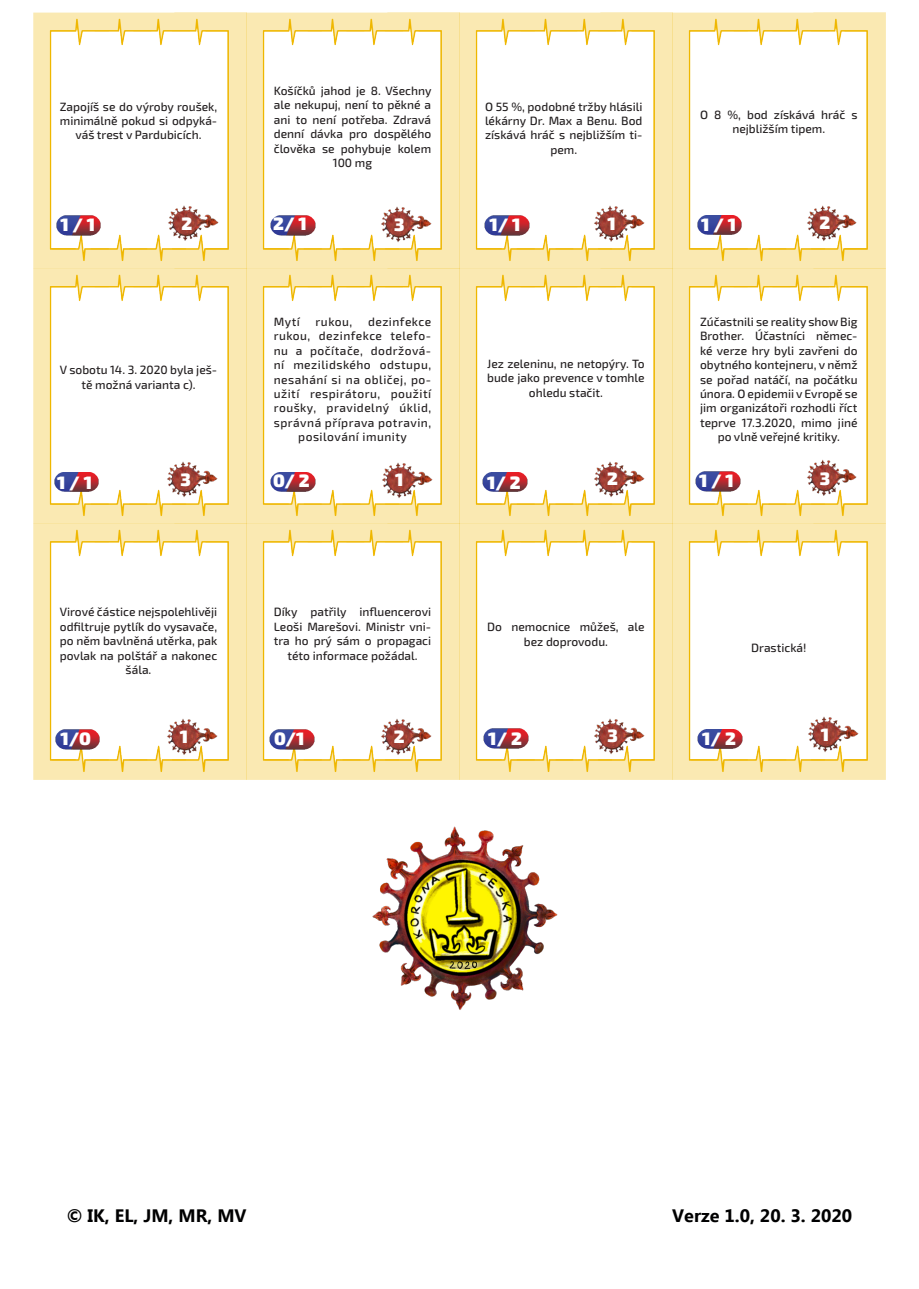
<style>
.page{position:relative;width:919px;height:1289px;background:#fff}
.page>*{position:absolute;margin:0;border:0;box-sizing:border-box;transform-origin:0 0}
.t1{font:900 18px "Exo 2.0";color:#fff}
.t2{font:700 18px "Ebrima";color:#000001}
.t3{font:500 12px/14.4px "Exo 2.0";color:#231f20;text-align:center}
.t4{font:500 12px "Exo 2.0";letter-spacing:.04em;color:#231f20}
</style>
<div class="page">
<img style="left:34px;top:13px;width:851px;height:766px">
<img style="left:50px;top:202px;width:58px;height:44px">
<img style="left:48px;top:459px;width:58px;height:44px">
<img style="left:50px;top:716px;width:57px;height:44px">
<img style="left:264px;top:202px;width:58px;height:44px">
<img style="left:265px;top:459px;width:57px;height:44px">
<img style="left:264px;top:716px;width:57px;height:44px">
<img style="left:478px;top:203px;width:58px;height:43px">
<img style="left:476px;top:459px;width:58px;height:44px">
<img style="left:477px;top:716px;width:58px;height:43px">
<img style="left:691px;top:202px;width:57px;height:44px">
<img style="left:689px;top:459px;width:58px;height:43px">
<img style="left:691px;top:716px;width:58px;height:44px">
<img style="left:806px;top:712px;width:55px;height:45px">
<img style="left:805px;top:456px;width:54px;height:45px">
<img style="left:805px;top:201px;width:54px;height:45px">
<img style="left:592px;top:714px;width:55px;height:45px">
<img style="left:593px;top:457px;width:54px;height:46px">
<img style="left:593px;top:201px;width:54px;height:44px">
<img style="left:380px;top:716px;width:54px;height:44px">
<img style="left:380px;top:458px;width:55px;height:45px">
<img style="left:379px;top:202px;width:55px;height:45px">
<img style="left:166px;top:715px;width:54px;height:45px">
<img style="left:166px;top:457px;width:54px;height:45px">
<img style="left:167px;top:201px;width:53px;height:43px">
<img style="left:372px;top:826px;width:186px;height:184px">
<p class="t3" style="left:60px;top:99px;width:159px">Zapojíš se do výroby roušek, minimálně pokud si odpyká&shy;váš trest v Pardubicích.</p>
<p class="t3" style="left:274px;top:84px;width:159px">Košíčků jahod je 8. Všechny ale nekupuj, není to pěkné a ani to není potřeba. Zdravá denní dávka pro dospělého člověka se pohybuje kolem<br>100 mg</p>
<p class="t3" style="left:485px;top:99px;width:159px">O 55 %, podobné tržby hlásili lékárny Dr. Max a Benu. Bod získává hráč s nejbližším ti&shy;pem.</p>
<p class="t3" style="left:700px;top:108px;width:159px">O 8 %, bod získává hráč s nejbližším tipem.</p>
<p class="t1" style="left:60px;top:214px;width:36px">1 / 1</p>
<p class="t1" style="left:181px;top:213px;width:12px">2</p>
<p class="t1" style="left:273px;top:213px;width:35px">2/ 1</p>
<p class="t1" style="left:394px;top:214px;width:12px">3</p>
<p class="t1" style="left:489px;top:214px;width:33px">1/ 1</p>
<p class="t1" style="left:607px;top:213px;width:10px">1</p>
<p class="t1" style="left:701px;top:214px;width:36px">1 / 1</p>
<p class="t1" style="left:819px;top:211px;width:12px">2</p>
<p class="t3" style="left:60px;top:363px;width:159px">V sobotu 14. 3. 2020 byla ješ&shy;tě možná varianta c).</p>
<p class="t3" style="left:274px;top:315px;width:28px">Mytí</p>
<p class="t3" style="left:315px;top:315px;width:38px">rukou,</p>
<p class="t4" style="left:368px;top:315px;width:65px">dezinfekce</p>
<p class="t4" style="left:274px;top:329px;width:159px">rukou, dezinfekce telefo-</p>
<p class="t4" style="left:274px;top:343px;width:159px">nu a počítače, dodržová-</p>
<p class="t4" style="left:274px;top:358px;width:159px">ní mezilidského odstupu,</p>
<p class="t4" style="left:274px;top:372px;width:159px">nesahání si na obličej, po-</p>
<p class="t4" style="left:274px;top:387px;width:159px">užití respirátoru, použití</p>
<p class="t4" style="left:274px;top:401px;width:159px">roušky, pravidelný úklid,</p>
<p class="t4" style="left:274px;top:415px;width:159px">správná příprava potravin,</p>
<p class="t4" style="left:298px;top:430px;width:110px">posilování imunity</p>
<p class="t3" style="left:487px;top:357px;width:159px">Jez zeleninu, ne netopýry. To bude jako prevence v tomhle ohledu stačit.</p>
<p class="t3" style="left:700px;top:315px;width:159px">Zúčastnili se reality show Big<br>Brother. Účastníci němec&shy;ké verze hry byli zavřeni do obytného kontejneru, v němž se pořad natáčí, na počátku února. O epidemii v Evropě se jim organizátoři rozhodli říct teprve 17.3.2020, mimo jiné po vlně veřejné kritiky.</p>
<p class="t1" style="left:57px;top:471px;width:36px">1 / 1</p>
<p class="t1" style="left:180px;top:469px;width:12px">3</p>
<p class="t1" style="left:273px;top:470px;width:38px">0/ 2</p>
<p class="t1" style="left:395px;top:469px;width:10px">1</p>
<p class="t1" style="left:487px;top:471px;width:35px">1/ 2</p>
<p class="t1" style="left:607px;top:468px;width:12px">2</p>
<p class="t1" style="left:699px;top:470px;width:36px">1 / 1</p>
<p class="t1" style="left:819px;top:467px;width:12px">3</p>
<p class="t3" style="left:60px;top:605px;width:159px">Virové částice nejspolehlivěji odfiltruje pytlík do vysavače, po něm bavlněná utěrka, pak povlak na polštář a nakonec šála.</p>
<p class="t3" style="left:274px;top:605px;width:159px">Díky patřily influencerovi<br>Leoši Marešovi. Ministr vni&shy;tra ho prý sám o propagaci této informace požádal.</p>
<p class="t3" style="left:487px;top:620px;width:159px">Do nemocnice můžeš, ale bez doprovodu.</p>
<p class="t3" style="left:751px;top:641px;width:57px">Drastická!</p>
<p class="t1" style="left:60px;top:727px;width:32px">1/0</p>
<p class="t1" style="left:180px;top:725px;width:10px">1</p>
<p class="t1" style="left:274px;top:727px;width:32px">0/1</p>
<p class="t1" style="left:394px;top:725px;width:12px">2</p>
<p class="t1" style="left:488px;top:727px;width:35px">1/ 2</p>
<p class="t1" style="left:607px;top:725px;width:12px">3</p>
<p class="t1" style="left:702px;top:727px;width:35px">1/ 2</p>
<p class="t1" style="left:820px;top:724px;width:10px">1</p>
<h1 class="t2" style="left:67px;top:1202px;width:181px">© IK, EL, JM, MR, MV</h1>
<h1 class="t2" style="left:672px;top:1202px;width:181px">Verze 1.0, 20. 3. 2020</h1>
</div>
